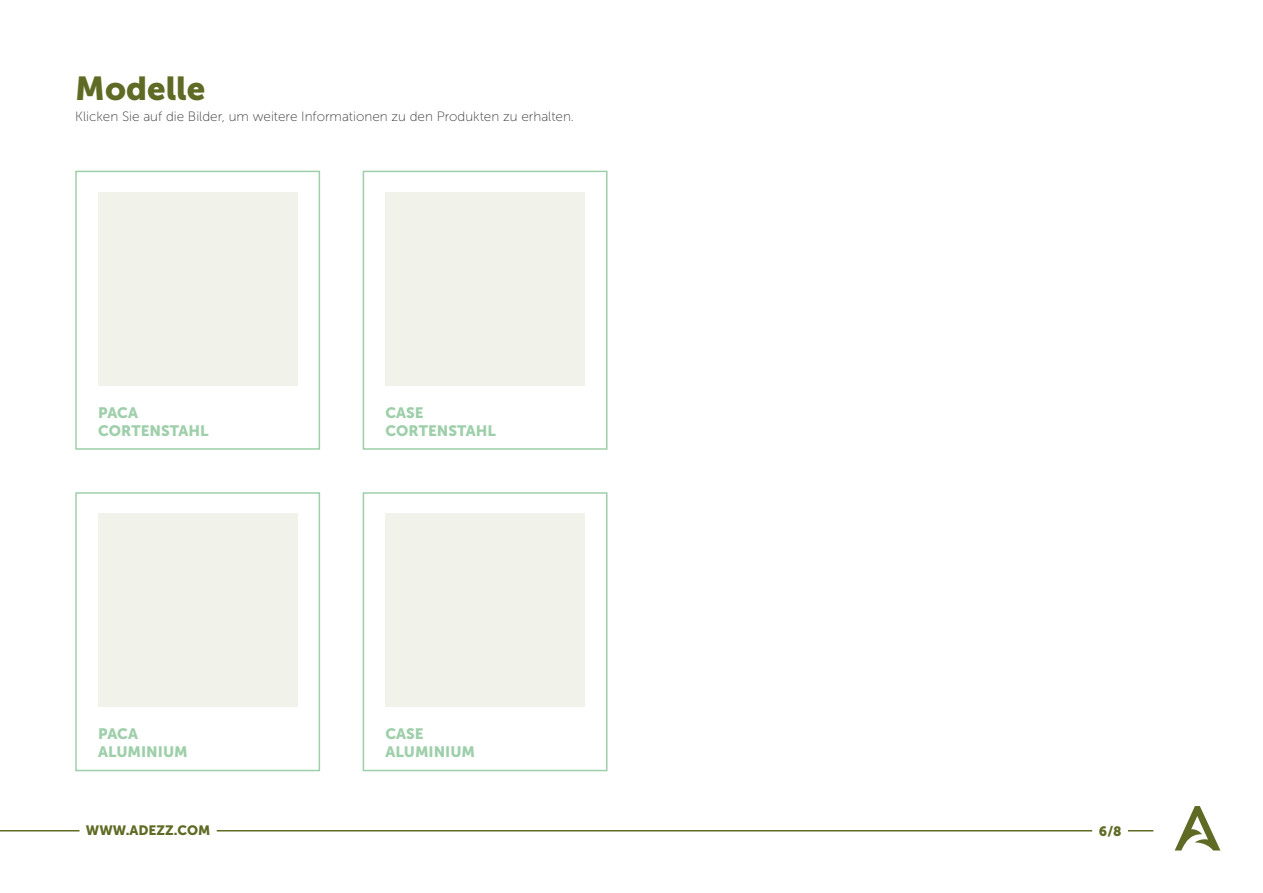
<style>
.page{position:relative;width:1263px;height:893px;background:#fff}
.page>*{position:absolute;margin:0;border:0;box-sizing:border-box;transform-origin:0 0}
.t1{font:33px "Museo Sans 900";color:#5f6b24}
.t2{font:15px/18px "Museo Sans 900";color:#9ecfaa}
.t3{font:13.5px "Museo Sans 100";color:#3c3c3b}
.t4{font:13.5px "Museo Sans 900";color:#5f6b24}
</style>
<div class="page">
<svg style="left:1175px;top:806px;width:45px;height:44px"></svg>
<svg style="left:1128px;top:830px;width:25px;height:1px"></svg>
<hr style="left:0;top:830px;width:80px;height:1px;background:#5f6b24">
<hr style="left:217px;top:830px;width:875px;height:1px;background:#5f6b24">
<div style="left:75px;top:171px;width:245px;height:279px;border:2px solid #9ecfaa"></div>
<div style="left:75px;top:492px;width:245px;height:279px;border:2px solid #9ecfaa"></div>
<div style="left:363px;top:171px;width:244px;height:279px;border:2px solid #9ecfaa"></div>
<div style="left:363px;top:492px;width:244px;height:279px;border:2px solid #9ecfaa"></div>
<div style="left:98px;top:192px;width:199px;height:193px;background:#f1f3eb"></div>
<div style="left:98px;top:513px;width:199px;height:194px;background:#f1f3eb"></div>
<div style="left:385px;top:192px;width:200px;height:193px;background:#f1f3eb"></div>
<div style="left:385px;top:513px;width:200px;height:194px;background:#f1f3eb"></div>
<h1 class="t1" style="left:75px;top:70px;width:132px">Modelle</h1>
<p class="t3" style="left:75px;top:109px;width:500px">Klicken Sie auf die Bilder, um weitere Informationen zu den Produkten zu erhalten.</p>
<p class="t2" style="left:98px;top:403px;width:112px">PACA<br>CORTENSTAHL</p>
<p class="t2" style="left:98px;top:725px;width:91px">PACA<br>ALUMINIUM</p>
<p class="t2" style="left:385px;top:403px;width:112px">CASE<br>CORTENSTAHL</p>
<p class="t2" style="left:385px;top:725px;width:91px">CASE<br>ALUMINIUM</p>
<p class="t4" style="left:86px;top:823px;width:126px">WWW.ADEZZ.COM</p>
<p class="t4" style="left:1099px;top:823px;width:24px">6/8</p>
</div>
